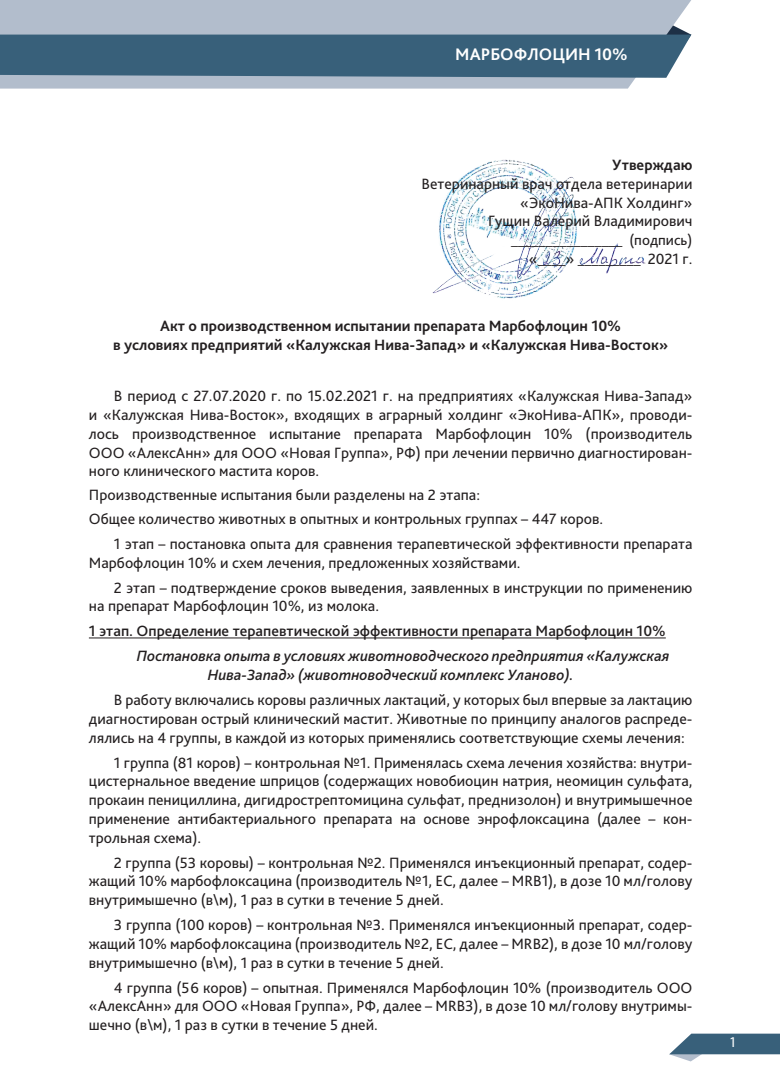
<style>
.page{position:relative;width:780px;height:1088px;background:#fff}
.page>*{position:absolute;margin:0;border:0;box-sizing:border-box;transform-origin:0 0}
.t1{font:700 17.5px "Bliss Pro";color:#fff}
.t2{font:15.62px/18.8px "Bliss Pro";color:#231f20;text-align:justify}
.t3{font:700 15.62px/18.8px "Bliss Pro";color:#231f20;text-align:center}
.t4{font:italic 500 15.62px/18.8px "Bliss Pro";color:#231f20}
.t5{font:500 15.62px "Bliss Pro";color:#231f20}
.t6{font:15px "Myriad Pro";color:#fff}
.s1{font-size:15px}
</style>
<div class="page">
<img style="left:463px;top:159px;width:114px;height:140px">
<img style="left:574px;top:242px;width:72px;height:32px">
<img style="left:432px;top:177px;width:142px;height:116px">
<hr style="left:89px;top:637px;width:576px;height:1px;background:#231f20">
<svg style="left:0;top:0;width:691px;height:89px;fill:#b2bdcc"></svg>
<svg style="left:0;top:3px;width:691px;height:75px"></svg>
<svg style="left:669px;top:1033px;width:111px;height:28px"></svg>
<p class="t1" style="left:455px;top:44px;width:174px">МАРБОФЛОЦИН 10%</p>
<p class="t3" style="left:612px;top:155px;width:82px">Утверждаю</p>
<p class="t2" style="left:421px;top:174px;width:272px;text-align:right">Ветеринарный врач отдела ветеринарии «ЭкоНива-АПК Холдинг»<br>Гущин Валерий Владимирович ________________ <span class="s1">(подпись)<br></span>«____» _________ 2021 г.</p>
<p class="t3" style="left:113px;top:316px;width:556px">Акт о производственном испытании препарата Марбофлоцин 10%<br>в условиях предприятий «Калужская Нива-Запад» и «Калужская Нива-Восток»</p>
<p class="t2" style="left:89px;top:386px;width:605px;text-indent:25px">В период с 27.07.2020 г. по 15.02.2021 г. на предприятиях «Калужская Нива-Запад» и «Калужская Нива-Восток», входящих в аграрный холдинг «ЭкоНива-АПК», проводи&shy;лось производственное испытание препарата Марбофлоцин 10% (производитель ООО «АлексАнн» для ООО «Новая Группа», РФ) при лечении первично диагностирован&shy;ного клинического мастита коров.</p>
<p class="t2" style="left:89px;top:485px;width:392px">Производственные испытания были разделены на 2 этапа:</p>
<p class="t2" style="left:89px;top:509px;width:516px">Общее количество животных в опытных и контрольных группах – 447 коров.</p>
<p class="t2" style="left:114px;top:534px;width:580px">1 этап – постановка опыта для сравнения терапевтической эффективности препарата</p>
<p class="t2" style="left:114px;top:549px;width:580px;line-height:25px;text-indent:-25px">Марбофлоцин 10% и схем лечения, предложенных хозяйствами.<br>2 этап – подтверждение сроков выведения, заявленных в инструкции по применению</p>
<p class="t2" style="left:89px;top:596px;width:292px">на препарат Марбофлоцин 10%, из молока.</p>
<p class="t5" style="left:89px;top:621px;width:578px">1 этап. Определение терапевтической эффективности препарата Марбофлоцин 10%</p>
<p class="t4" style="left:208px;top:646px;width:463px;text-indent:-71px">Постановка опыта в условиях животноводческого предприятия «Калужская<br>Нива-Запад» (животноводческий комплекс Уланово).</p>
<p class="t2" style="left:89px;top:690px;width:605px;text-indent:25px">В работу включались коровы различных лактаций, у которых был впервые за лактацию диагностирован острый клинический мастит. Животные по принципу аналогов распреде&shy;лялись на 4 группы, в каждой из которых применялись соответствующие схемы лечения:</p>
<p class="t2" style="left:89px;top:753px;width:605px;text-indent:25px">1 группа (81 коров) – контрольная №1. Применялась схема лечения хозяйства: внутри&shy;цистернальное введение шприцов (содержащих новобиоцин натрия, неомицин сульфата, прокаин пенициллина, дигидрострептомицина сульфат, преднизолон) и внутримышечное применение антибактериального препарата на основе энрофлоксацина (далее – кон&shy;трольная схема).</p>
<p class="t2" style="left:89px;top:853px;width:605px;text-indent:25px">2 группа (53 коровы) – контрольная №2. Применялся инъекционный препарат, содер&shy;жащий 10% марбофлоксацина (производитель №1, ЕС, далее – MRB1), в дозе 10 мл/голову внутримышечно (в\м), 1 раз в сутки в течение 5 дней.</p>
<p class="t2" style="left:89px;top:915px;width:605px;text-indent:25px">3 группа (100 коров) – контрольная №3. Применялся инъекционный препарат, содер&shy;жащий 10% марбофлоксацина (производитель №2, ЕС, далее – MRB2), в дозе 10 мл/голову внутримышечно (в\м), 1 раз в сутки в течение 5 дней.</p>
<p class="t2" style="left:89px;top:978px;width:605px;text-indent:25px">4 группа (56 коров) – опытная. Применялся Марбофлоцин 10% (производитель ООО «АлексАнн» для ООО «Новая Группа», РФ, далее – MRB3), в дозе 10 мл/голову внутримы&shy;шечно (в\м), 1 раз в сутки в течение 5 дней.</p>
<p class="t6" style="left:729px;top:1033px;width:9px">1</p>
</div>
